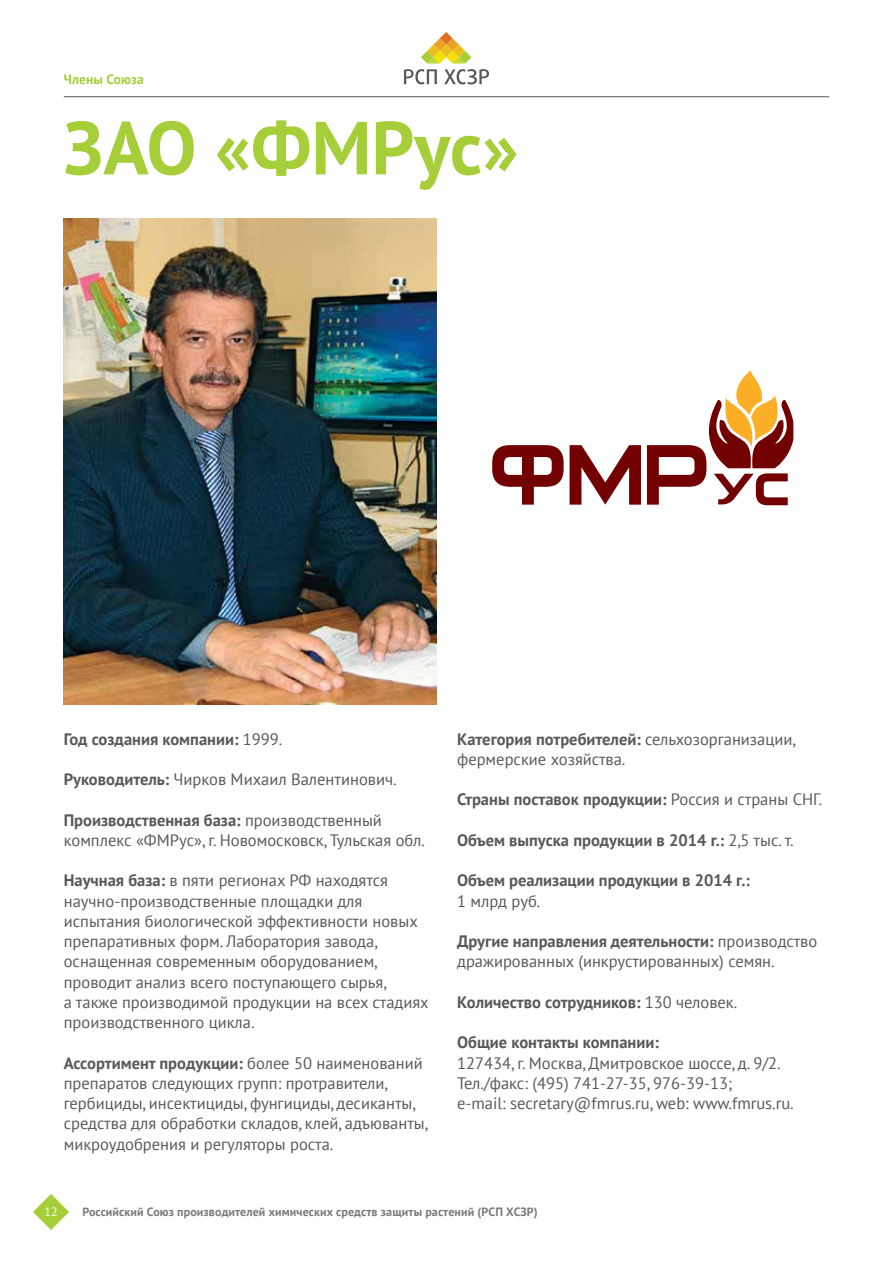
<style>
.page{position:relative;width:893px;height:1263px;background:#fff}
.page>*{position:absolute;margin:0;border:0;box-sizing:border-box;transform-origin:0 0}
.t1{font:700 75px "PT Sans";color:#a6ce39}
.t2{font:16.5px/20.2px "PT Sans";color:#58595b}
.t3{font:700 16.5px "PT Sans";color:#58595b}
.t4{font:700 13.5px "PT Sans";letter-spacing:.01em;color:#a6ce39}
.t5{font:700 12px "PT Sans";letter-spacing:.01em;color:#797a7d}
.t6{font:12px "PT Sans";color:#fff}
.s1{font-weight:400}
.s2{font-weight:700}
</style>
<div class="page">
<svg style="left:33px;top:1194px;width:36px;height:36px"></svg>
<svg style="left:421px;top:32px;width:50px;height:31px"></svg>
<svg style="left:404px;top:69px;width:33px;height:15px"></svg>
<svg style="left:444px;top:69px;width:45px;height:15px"></svg>
<hr style="left:64px;top:96px;width:765px;height:1px;background:#58595b">
<img style="left:64px;top:219px;width:372px;height:485px">
<svg style="left:492px;top:445px;width:72px;height:60px"></svg>
<svg style="left:570px;top:445px;width:71px;height:60px"></svg>
<svg style="left:647px;top:370px;width:146px;height:135px"></svg>
<p class="t4" style="left:64px;top:71px;width:82px">Члены Союза</p>
<h1 class="t1" style="left:64px;top:98px;width:456px">ЗАО «ФМРус»</h1>
<p class="t3" style="left:64px;top:728px;width:220px">Год создания компании: <span class="s1">1999.</span></p>
<p class="t2" style="left:64px;top:769px;width:334px"><span class="s2">Руководитель:</span> Чирков Михаил Валентинович.</p>
<p class="t2" style="left:64px;top:809px;width:363px"><span class="s2">Производственная база:</span> производственный комплекс «ФМРус», г. Новомосковск, Тульская обл.</p>
<p class="t2" style="left:64px;top:870px;width:366px"><span class="s2">Научная база:</span> в пяти регионах РФ находятся научно-производственные площадки для испытания биологической эффективности новых препаративных форм. Лаборатория завода, оснащенная современным оборудованием, проводит анализ всего поступающего сырья,<br>а также производимой продукции на всех стадиях производственного цикла.</p>
<p class="t2" style="left:64px;top:1052px;width:366px"><span class="s2">Ассортимент продукции:</span> более 50 наименований препаратов следующих групп: протравители, гербициды, инсектициды, фунгициды, десиканты, средства для обработки складов, клей, адъюванты, микроудобрения и регуляторы роста.</p>
<p class="t2" style="left:457px;top:728px;width:340px"><span class="s2">Категория потребителей:</span> сельхозорганизации, фермерские хозяйства.</p>
<p class="t3" style="left:457px;top:788px;width:367px">Страны поставок продукции: <span class="s1">Россия и страны СНГ.</span></p>
<p class="t3" style="left:457px;top:829px;width:338px">Объем выпуска продукции в 2014 г.: <span class="s1">2,5 тыс. т.</span></p>
<p class="t3" style="left:457px;top:870px;width:294px">Объем реализации продукции в 2014 г.:</p>
<p class="t2" style="left:457px;top:890px;width:85px">1 млрд руб.</p>
<p class="t2" style="left:457px;top:931px;width:362px"><span class="s2">Другие направления деятельности:</span> производство дражированных (инкрустированных) семян.</p>
<p class="t3" style="left:457px;top:991px;width:282px">Количество сотрудников: <span class="s1">130 человек.</span></p>
<p class="t3" style="left:457px;top:1032px;width:203px">Общие контакты компании:</p>
<p class="t2" style="left:457px;top:1052px;width:338px">127434, г. Москва, Дмитровское шоссе, д. 9/2.<br>Тел./факс: (495) 741-27-35, 976-39-13;<br>e-mail: secretary@fmrus.ru, web: www.fmrus.ru.</p>
<p class="t6" style="left:44px;top:1204px;width:15px">12</p>
<p class="t5" style="left:82px;top:1203px;width:457px">Российский Союз производителей химических средств защиты растений (РСП ХСЗР)</p>
</div>
